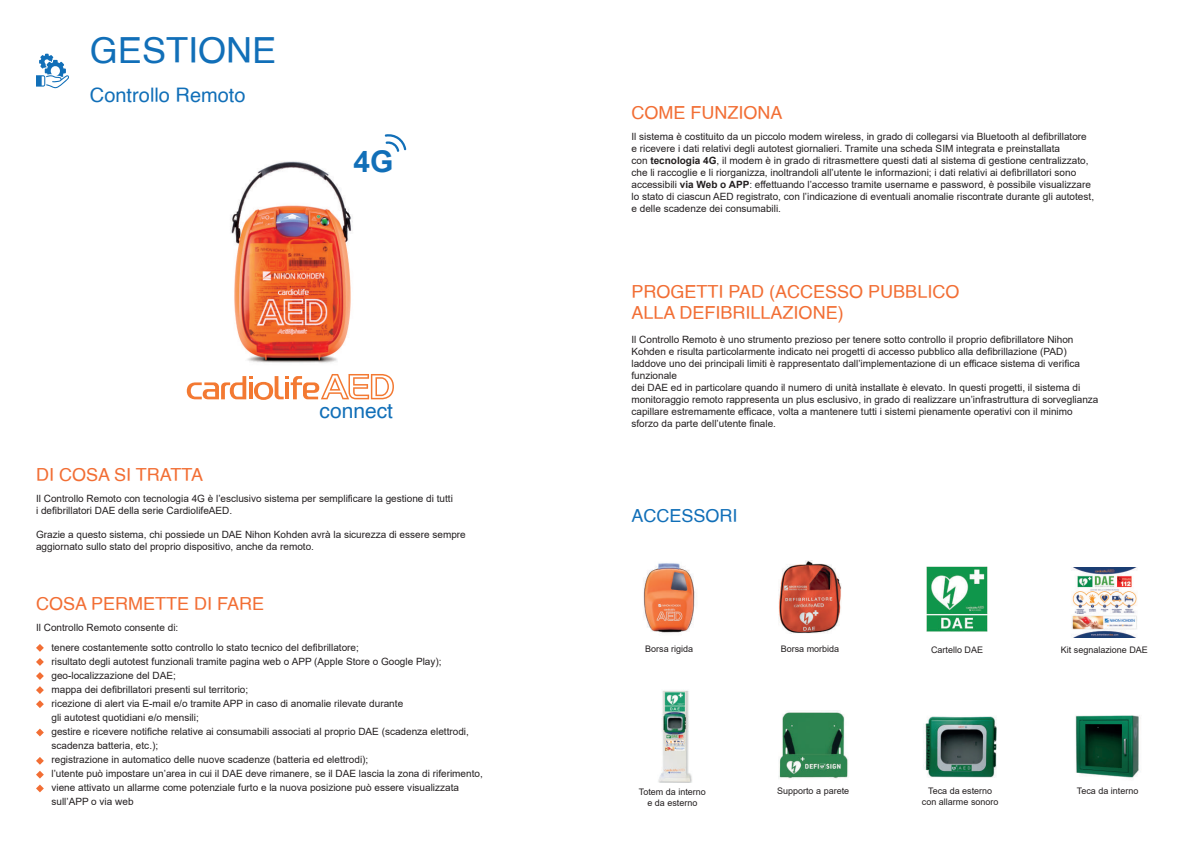
<style>
.page{position:relative;width:1191px;height:842px;background:#fff}
.page>*{position:absolute;margin:0;border:0;box-sizing:border-box;transform-origin:0 0}
.t1{font:36px "Helvetica";color:#116fb8}
.t2{font:700 29.9px "Arial";color:#116fb8}
.t3{font:21px "Helvetica";color:#116fb8}
.t4{font:20px "Helvetica";color:#116fb8}
.t5{font:18px/21.6px "Helvetica";color:#f26e34}
.t6{font:18px "Helvetica";color:#116fb8}
.t7{font:10px/12px "Arial";color:#231f20}
.t8{font:9px/10.8px "Arial";color:#231f20;text-align:center}
.s1{font-weight:700}
</style>
<div class="page">
<img style="left:230px;top:161px;width:123px;height:202px">
<svg style="left:187px;top:374px;width:207px;height:26px"></svg>
<svg style="left:384px;top:134px;width:22px;height:18px"></svg>
<svg style="left:36px;top:644px;width:8px;height:8px"></svg>
<svg style="left:36px;top:658px;width:8px;height:8px"></svg>
<svg style="left:36px;top:686px;width:8px;height:8px"></svg>
<svg style="left:36px;top:700px;width:8px;height:8px"></svg>
<svg style="left:36px;top:729px;width:8px;height:7px"></svg>
<svg style="left:36px;top:757px;width:8px;height:8px"></svg>
<svg style="left:36px;top:771px;width:8px;height:7px"></svg>
<svg style="left:36px;top:784px;width:8px;height:8px"></svg>
<svg style="left:36px;top:672px;width:8px;height:8px"></svg>
<img style="left:778px;top:560px;width:64px;height:73px">
<img style="left:643px;top:563px;width:52px;height:70px">
<img style="left:778px;top:711px;width:70px;height:68px">
<img style="left:1075px;top:715px;width:66px;height:63px">
<img style="left:924px;top:716px;width:73px;height:62px">
<img style="left:1072px;top:568px;width:65px;height:69px">
<img style="left:926px;top:566px;width:61px;height:65px">
<img style="left:658px;top:690px;width:34px;height:92px">
<svg style="left:36px;top:54px;width:33px;height:34px"></svg>
<h1 class="t1" style="left:90px;top:23px;width:188px">GESTIONE</h1>
<h3 class="t4" style="left:90px;top:79px;width:157px">Controllo Remoto</h3>
<h2 class="t2" style="left:353px;top:141px;width:41px">4G</h2>
<h3 class="t3" style="left:319px;top:394px;width:75px">connect</h3>
<h3 class="t5" style="left:36px;top:464px;width:169px">DI COSA SI TRATTA</h3>
<p class="t7" style="left:36px;top:492px;width:418px">Il Controllo Remoto con tecnologia 4G è l’esclusivo sistema per semplificare la gestione di tutti i defibrillatori DAE della serie CardiolifeAED.</p>
<p class="t7" style="left:36px;top:528px;width:431px">Grazie a questo sistema, chi possiede un DAE Nihon Kohden avrà la sicurezza di essere sempre aggiornato sullo stato del proprio dispositivo, anche da remoto.</p>
<h3 class="t5" style="left:36px;top:593px;width:230px">COSA PERMETTE DI FARE</h3>
<p class="t7" style="left:51px;top:617px;width:309px;line-height:20.6px;text-indent:-15px">Il Controllo Remoto consente di:<br>tenere costantemente sotto controllo lo stato tecnico del defibrillatore;</p>
<p class="t7" style="left:51px;top:655px;width:433px;line-height:14px">risultato degli autotest funzionali tramite pagina web o APP (Apple Store o Google Play); geo-localizzazione del DAE;<br>mappa dei defibrillatori presenti sul territorio;<br>ricezione di alert via E-mail e/o tramite APP in caso di anomalie rilevate durante<br>gli autotest quotidiani e/o mensili;<br>gestire e ricevere notifiche relative ai consumabili associati al proprio DAE (scadenza elettrodi, scadenza batteria, etc.);<br>registrazione in automatico delle nuove scadenze (batteria ed elettrodi);<br>l’utente può impostare un’area in cui il DAE deve rimanere, se il DAE lascia la zona di riferimento, viene attivato un allarme come potenziale furto e la nuova posizione può essere visualizzata sull’APP o via web</p>
<h3 class="t5" style="left:631px;top:103px;width:153px">COME FUNZIONA</h3>
<p class="t7" style="left:631px;top:131px;width:464px">Il sistema è costituito da un piccolo modem wireless, in grado di collegarsi via Bluetooth al defibrillatore e ricevere i dati relativi degli autotest giornalieri. Tramite una scheda SIM integrata e preinstallata<br>con <span class="s1">tecnologia 4G</span>, il modem è in grado di ritrasmettere questi dati al sistema di gestione centralizzato, che li raccoglie e li riorganizza, inoltrandoli all’utente le informazioni; i dati relativi ai defibrillatori sono accessibili <span class="s1">via Web o APP</span>: effettuando l’accesso tramite username e password, è possibile visualizzare lo stato di ciascun AED registrato, con l’indicazione di eventuali anomalie riscontrate durante gli autotest, e delle scadenze dei consumabili.</p>
<h3 class="t5" style="left:631px;top:281px;width:329px">PROGETTI PAD (ACCESSO PUBBLICO<br>ALLA DEFIBRILLAZIONE)</h3>
<p class="t7" style="left:631px;top:334px;width:468px">Il Controllo Remoto è uno strumento prezioso per tenere sotto controllo il proprio defibrillatore Nihon Kohden e risulta particolarmente indicato nei progetti di accesso pubblico alla defibrillazione (PAD) laddove uno dei principali limiti è rappresentato dall’implementazione di un efficace sistema di verifica funzionale<br>dei DAE ed in particolare quando il numero di unità installate è elevato. In questi progetti, il sistema di monitoraggio remoto rappresenta un plus esclusivo, in grado di realizzare un’infrastruttura di sorveglianza capillare estremamente efficace, volta a mantenere tutti i sistemi pienamente operativi con il minimo sforzo da parte dell’utente finale.</p>
<h3 class="t6" style="left:631px;top:502px;width:108px">ACCESSORI</h3>
<p class="t8" style="left:645px;top:643px;width:50px">Borsa rigida</p>
<p class="t8" style="left:780px;top:643px;width:60px">Borsa morbida</p>
<p class="t8" style="left:931px;top:644px;width:54px">Cartello DAE</p>
<p class="t8" style="left:1061px;top:645px;width:89px">Kit segnalazione DAE</p>
<p class="t8" style="left:639px;top:786px;width:69px">Totem da interno e da esterno</p>
<p class="t8" style="left:777px;top:786px;width:74px">Supporto a parete</p>
<p class="t8" style="left:928px;top:786px;width:66px">Teca da esterno</p>
<p class="t8" style="left:1076px;top:786px;width:63px">Teca da interno</p>
<p class="t8" style="left:922px;top:797px;width:78px">con allarme sonoro</p>
</div>
